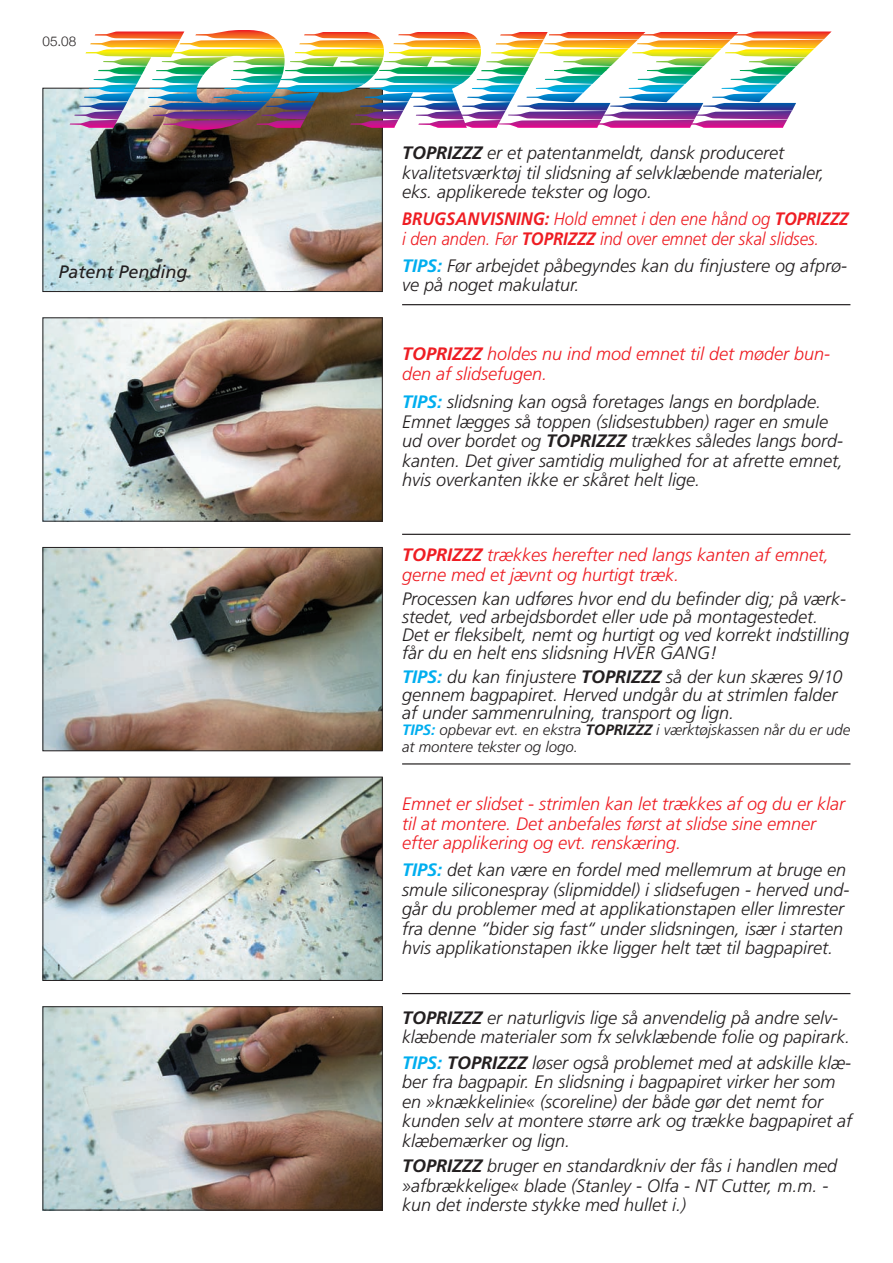
<style>
.page{position:relative;width:893px;height:1263px;background:#fff}
.page>*{position:absolute;margin:0;border:0;box-sizing:border-box;transform-origin:0 0}
.t1{font:italic 300 18px/19.5px "Frutiger";color:#231f20}
.t2{font:italic 300 18px/19.5px "Frutiger";color:#ee1d23}
.t3{font:italic 300 18px/19.5px "Frutiger";color:#ee1d23;scale:.92 1}
.t4{font:italic 18px "Frutiger";color:#231f20}
.t5{font:italic 300 15px/16.5px "Frutiger";color:#231f20}
.t6{font:300 13.5px "Helvetica Neue";color:#231f20}
.s1{font-weight:700}
.s2{font-weight:700;color:#00aeef}
</style>
<div class="page">
<img style="left:45px;top:90px;width:336px;height:200px">
<div style="left:43px;top:88px;width:340px;height:204px;border:1px solid #231f20"></div>
<img style="left:45px;top:319px;width:336px;height:200px">
<div style="left:43px;top:317px;width:340px;height:204px;border:1px solid #231f20"></div>
<img style="left:45px;top:549px;width:336px;height:200px">
<div style="left:43px;top:547px;width:340px;height:204px;border:1px solid #231f20"></div>
<img style="left:45px;top:779px;width:336px;height:200px">
<div style="left:43px;top:777px;width:340px;height:204px;border:1px solid #231f20"></div>
<img style="left:45px;top:1008px;width:336px;height:200px">
<div style="left:43px;top:1006px;width:340px;height:204px;border:1px solid #231f20"></div>
<hr style="left:70px;top:128px;width:114px;height:1px;background:#ed028c">
<hr style="left:257px;top:128px;width:127px;height:1px;background:#ed028c">
<hr style="left:453px;top:128px;width:95px;height:1px;background:#ed028c">
<hr style="left:499px;top:128px;width:147px;height:1px;background:#ed028c">
<hr style="left:592px;top:128px;width:147px;height:1px;background:#ed028c">
<img style="left:70px;top:30px;width:761px;height:98px">
<hr style="left:684px;top:128px;width:147px;height:1px;background:#ed028c">
<hr style="left:402px;top:304px;width:448px;height:1px;background:#231f20">
<hr style="left:402px;top:534px;width:448px;height:1px;background:#231f20">
<hr style="left:402px;top:763px;width:448px;height:1px;background:#231f20">
<hr style="left:402px;top:993px;width:448px;height:1px;background:#231f20">
<p class="t6" style="left:43px;top:30px;width:35px">05.08</p>
<p class="t4" style="left:59px;top:261px;width:131px">Patent Pending</p>
<p class="t1" style="left:402px;top:143px;width:384px"><span class="s1">TOPRIZZZ</span> er et patentanmeldt, dansk produceret</p>
<p class="t1" style="left:402px;top:163px;width:424px">kvalitetsværktøj til slidsning af selvklæbende materialer, eks. applikerede tekster og logo.</p>
<p class="t3" style="left:402px;top:209px;width:487px"><span class="s1">BRUGSANVISNING:</span> Hold emnet i den ene hånd og <span class="s1">TOPRIZZZ </span>i den anden. Før <span class="s1">TOPRIZZZ</span> ind over emnet der skal slidses.</p>
<p class="t1" style="left:402px;top:256px;width:447px"><span class="s2">TIPS:</span> Før arbejdet påbegyndes kan du finjustere og afprø&shy;ve på noget makulatur.</p>
<p class="t2" style="left:402px;top:344px;width:430px"><span class="s1">TOPRIZZZ</span> holdes nu ind mod emnet til det møder bun&shy;den af slidsefugen.</p>
<p class="t1" style="left:402px;top:392px;width:443px"><span class="s2">TIPS:</span> slidsning kan også foretages langs en bordplade.<br>Emnet lægges så toppen (slidsestubben) rager en smule ud over bordet og <span class="s1">TOPRIZZZ</span> trækkes således langs bord&shy;kanten. Det giver samtidig mulighed for at afrette emnet, hvis overkanten ikke er skåret helt lige.</p>
<p class="t2" style="left:402px;top:545px;width:429px"><span class="s1">TOPRIZZZ</span> trækkes herefter ned langs kanten af emnet, gerne med et jævnt og hurtigt træk.</p>
<p class="t1" style="left:402px;top:589px;width:449px;line-height:18px">Processen kan udføres hvor end du befinder dig; på værk&shy;stedet, ved arbejdsbordet eller ude på montagestedet.<br>Det er fleksibelt, nemt og hurtigt og ved korrekt indstilling får du en helt ens slidsning HVER GANG!</p>
<p class="t1" style="left:402px;top:667px;width:442px;line-height:18px"><span class="s2">TIPS:</span> du kan finjustere <span class="s1">TOPRIZZZ</span> så der kun skæres 9/10 gennem bagpapiret. Herved undgår du at strimlen falder af under sammenrulning, transport og lign.</p>
<p class="t5" style="left:402px;top:722px;width:450px"><span class="s2">TIPS:</span> opbevar evt. en ekstra <span class="s1">TOPRIZZZ</span> i værktøjskassen når du er ude at montere tekster og logo.</p>
<p class="t2" style="left:402px;top:794px;width:445px">Emnet er slidset - strimlen kan let trækkes af og du er klar til at montere. Det anbefales først at slidse sine emner efter applikering og evt. renskæring.</p>
<p class="t1" style="left:402px;top:860px;width:449px"><span class="s2">TIPS:</span> det kan være en fordel med mellemrum at bruge en smule siliconespray (slipmiddel) i slidsefugen - herved und&shy;går du problemer med at applikationstapen eller limrester fra denne “bider sig fast“ under slidsningen, især i starten hvis applikationstapen ikke ligger helt tæt til bagpapiret.</p>
<p class="t1" style="left:402px;top:1007px;width:449px"><span class="s1">TOPRIZZZ</span> er naturligvis lige så anvendelig på andre selv&shy;klæbende materialer som fx selvklæbende folie og papirark.</p>
<p class="t1" style="left:402px;top:1052px;width:452px"><span class="s2">TIPS:</span> <span class="s1">TOPRIZZZ</span> løser også problemet med at adskille klæ&shy;ber fra bagpapir. En slidsning i bagpapiret virker her som en »knækkelinie« (scoreline) der både gør det nemt for kunden selv at montere større ark og trække bagpapiret af klæbemærker og lign.</p>
<p class="t1" style="left:402px;top:1156px;width:437px"><span class="s1">TOPRIZZZ</span> bruger en standardkniv der fås i handlen med »afbrækkelige« blade (Stanley - Olfa - NT Cutter, m.m. - kun det inderste stykke med hullet i.)</p>
</div>
